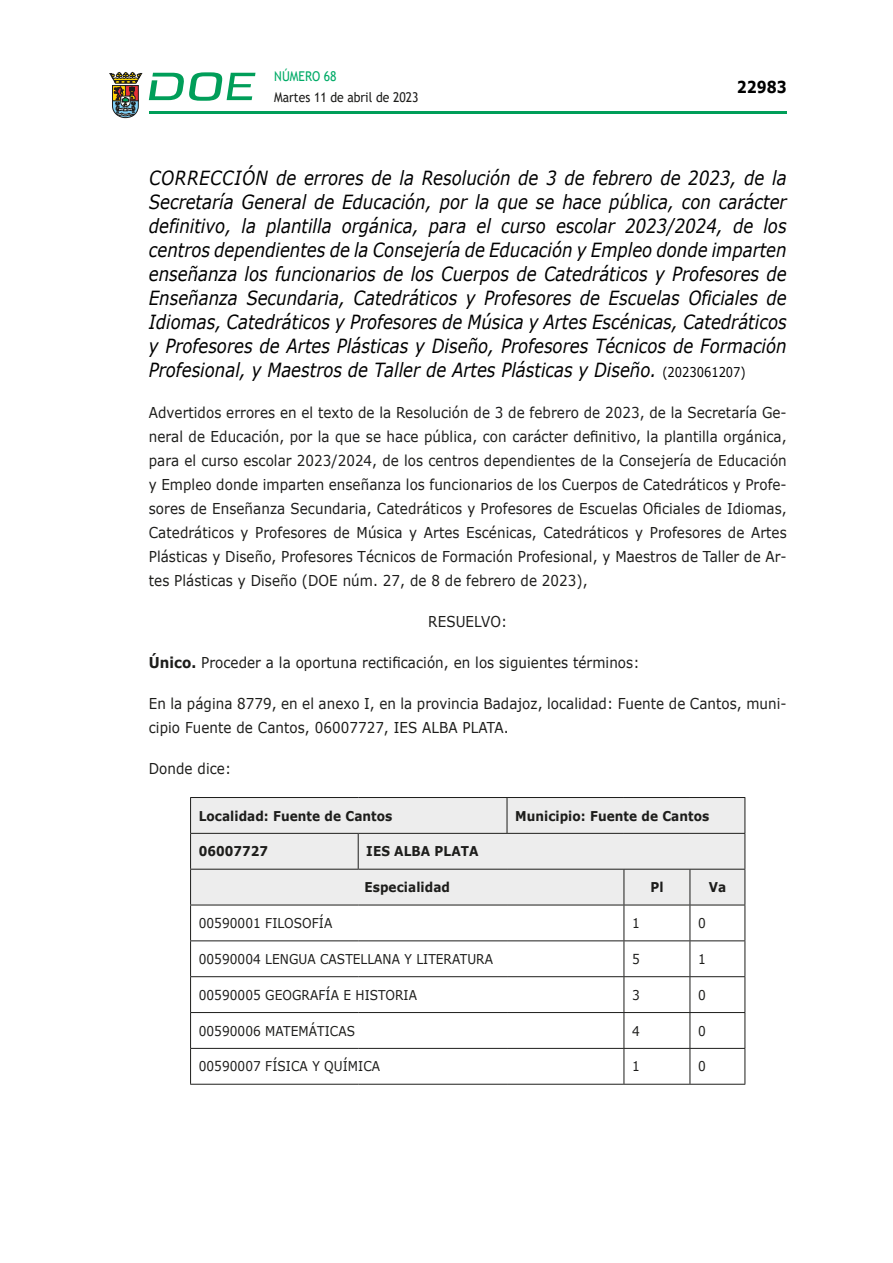
<style>
.page{position:relative;width:893px;height:1263px;background:#fff}
.page>*{position:absolute;margin:0;border:0;box-sizing:border-box;transform-origin:0 0}
.SUBORGANISMO{font:italic 19.5px/24px "Verdana";color:#000;text-align:justify;scale:.85 1}
.t1{font:700 16.5px "Verdana";color:#000;scale:.85 1}
.CUERPO_DE_TEXTO{font:15px/24px "Verdana";letter-spacing:.005em;color:#1d1d1b;text-align:justify;scale:.9 1}
.CUERPO_DE_TEXTO-2{font:13.5px "Verdana";letter-spacing:.005em;color:#1d1d1b;scale:.9 1}
.TABLATITULO{font:700 13.5px "Verdana";letter-spacing:.005em;color:#1d1d1b;scale:.9 1}
.t2{font:13.5px "Trebuchet MS";color:#1d1d1b;scale:.9 1}
.t3{font:13.5px "Trebuchet MS";color:#00ab67;scale:.9 1}
.s1{font-style:normal;font-size:13.5px}
.s2{font-weight:700}
</style>
<div class="page">
<hr style="left:149px;top:111px;width:638px;height:3px;background:#009e59">
<svg style="left:109px;top:72px;width:33px;height:46px"></svg>
<svg style="left:149px;top:72px;width:106px;height:29px"></svg>
<div style="left:191px;top:798px;width:554px;height:107px;background:#ededed"></div>
<hr style="left:190px;top:797px;width:168px;height:1px;background:#1d1d1b">
<hr style="left:358px;top:797px;width:149px;height:1px;background:#1d1d1b">
<hr style="left:507px;top:797px;width:117px;height:1px;background:#1d1d1b">
<hr style="left:624px;top:797px;width:66px;height:1px;background:#1d1d1b">
<hr style="left:690px;top:797px;width:55px;height:1px;background:#1d1d1b">
<hr style="left:190px;top:833px;width:168px;height:1px;background:#1d1d1b">
<hr style="left:358px;top:833px;width:149px;height:1px;background:#1d1d1b">
<hr style="left:507px;top:833px;width:117px;height:1px;background:#1d1d1b">
<hr style="left:624px;top:833px;width:66px;height:1px;background:#1d1d1b">
<hr style="left:690px;top:833px;width:55px;height:1px;background:#1d1d1b">
<hr style="left:190px;top:869px;width:168px;height:1px;background:#1d1d1b">
<hr style="left:358px;top:869px;width:149px;height:1px;background:#1d1d1b">
<hr style="left:507px;top:869px;width:117px;height:1px;background:#1d1d1b">
<hr style="left:624px;top:869px;width:66px;height:1px;background:#1d1d1b">
<hr style="left:690px;top:869px;width:55px;height:1px;background:#1d1d1b">
<hr style="left:190px;top:905px;width:168px;height:1px;background:#1d1d1b">
<hr style="left:358px;top:905px;width:149px;height:1px;background:#1d1d1b">
<hr style="left:507px;top:905px;width:117px;height:1px;background:#1d1d1b">
<hr style="left:624px;top:905px;width:66px;height:1px;background:#1d1d1b">
<hr style="left:690px;top:905px;width:55px;height:1px;background:#1d1d1b">
<hr style="left:190px;top:940px;width:168px;height:1px;background:#1d1d1b">
<hr style="left:358px;top:940px;width:149px;height:1px;background:#1d1d1b">
<hr style="left:507px;top:940px;width:117px;height:1px;background:#1d1d1b">
<hr style="left:624px;top:940px;width:66px;height:1px;background:#1d1d1b">
<hr style="left:690px;top:940px;width:55px;height:1px;background:#1d1d1b">
<hr style="left:190px;top:976px;width:168px;height:1px;background:#1d1d1b">
<hr style="left:358px;top:976px;width:149px;height:1px;background:#1d1d1b">
<hr style="left:507px;top:976px;width:117px;height:1px;background:#1d1d1b">
<hr style="left:624px;top:976px;width:66px;height:1px;background:#1d1d1b">
<hr style="left:690px;top:976px;width:55px;height:1px;background:#1d1d1b">
<hr style="left:190px;top:1012px;width:168px;height:1px;background:#1d1d1b">
<hr style="left:358px;top:1012px;width:149px;height:1px;background:#1d1d1b">
<hr style="left:507px;top:1012px;width:117px;height:1px;background:#1d1d1b">
<hr style="left:624px;top:1012px;width:66px;height:1px;background:#1d1d1b">
<hr style="left:690px;top:1012px;width:55px;height:1px;background:#1d1d1b">
<hr style="left:190px;top:1048px;width:168px;height:1px;background:#1d1d1b">
<hr style="left:358px;top:1048px;width:149px;height:1px;background:#1d1d1b">
<hr style="left:507px;top:1048px;width:117px;height:1px;background:#1d1d1b">
<hr style="left:624px;top:1048px;width:66px;height:1px;background:#1d1d1b">
<hr style="left:690px;top:1048px;width:55px;height:1px;background:#1d1d1b">
<hr style="left:190px;top:1084px;width:168px;height:1px;background:#1d1d1b">
<hr style="left:358px;top:1084px;width:149px;height:1px;background:#1d1d1b">
<hr style="left:507px;top:1084px;width:117px;height:1px;background:#1d1d1b">
<hr style="left:624px;top:1084px;width:66px;height:1px;background:#1d1d1b">
<hr style="left:690px;top:1084px;width:55px;height:1px;background:#1d1d1b">
<hr style="left:190px;top:798px;width:1px;height:35px;background:#1d1d1b">
<hr style="left:190px;top:834px;width:1px;height:35px;background:#1d1d1b">
<hr style="left:190px;top:869px;width:1px;height:36px;background:#1d1d1b">
<hr style="left:190px;top:905px;width:1px;height:35px;background:#1d1d1b">
<hr style="left:190px;top:941px;width:1px;height:35px;background:#1d1d1b">
<hr style="left:190px;top:977px;width:1px;height:35px;background:#1d1d1b">
<hr style="left:190px;top:1013px;width:1px;height:35px;background:#1d1d1b">
<hr style="left:190px;top:1049px;width:1px;height:35px;background:#1d1d1b">
<hr style="left:507px;top:798px;width:1px;height:35px;background:#1d1d1b">
<hr style="left:745px;top:798px;width:1px;height:35px;background:#1d1d1b">
<hr style="left:358px;top:834px;width:1px;height:35px;background:#1d1d1b">
<hr style="left:745px;top:834px;width:1px;height:35px;background:#1d1d1b">
<hr style="left:624px;top:869px;width:1px;height:36px;background:#1d1d1b">
<hr style="left:690px;top:869px;width:1px;height:36px;background:#1d1d1b">
<hr style="left:745px;top:869px;width:1px;height:36px;background:#1d1d1b">
<hr style="left:624px;top:905px;width:1px;height:35px;background:#1d1d1b">
<hr style="left:690px;top:905px;width:1px;height:35px;background:#1d1d1b">
<hr style="left:745px;top:905px;width:1px;height:35px;background:#1d1d1b">
<hr style="left:624px;top:941px;width:1px;height:35px;background:#1d1d1b">
<hr style="left:690px;top:941px;width:1px;height:35px;background:#1d1d1b">
<hr style="left:745px;top:941px;width:1px;height:35px;background:#1d1d1b">
<hr style="left:624px;top:977px;width:1px;height:35px;background:#1d1d1b">
<hr style="left:690px;top:977px;width:1px;height:35px;background:#1d1d1b">
<hr style="left:745px;top:977px;width:1px;height:35px;background:#1d1d1b">
<hr style="left:624px;top:1013px;width:1px;height:35px;background:#1d1d1b">
<hr style="left:690px;top:1013px;width:1px;height:35px;background:#1d1d1b">
<hr style="left:745px;top:1013px;width:1px;height:35px;background:#1d1d1b">
<hr style="left:624px;top:1049px;width:1px;height:35px;background:#1d1d1b">
<hr style="left:690px;top:1049px;width:1px;height:35px;background:#1d1d1b">
<hr style="left:745px;top:1049px;width:1px;height:35px;background:#1d1d1b">
<p class="t3" style="left:274px;top:67px;width:71px">NÚMERO 68</p>
<p class="t2" style="left:274px;top:88px;width:162px">Martes 11 de abril de 2023</p>
<p class="t1" style="left:737px;top:75px;width:60px">22983</p>
<p class="SUBORGANISMO" style="left:149px;top:166px;width:752px">CORRECCIÓN de errores de la Resolución de 3 de febrero de 2023, de la Secretaría General de Educación, por la que se hace pública, con carácter definitivo, la plantilla orgánica, para el curso escolar 2023/2024, de los centros dependientes de la Consejería de Educación y Empleo donde imparten enseñanza los funcionarios de los Cuerpos de Catedráticos y Profesores de Enseñanza Secundaria, Catedráticos y Profesores de Escuelas Oficiales de Idiomas, Catedráticos y Profesores de Música y Artes Escénicas, Catedráticos y Profesores de Artes Plásticas y Diseño, Profesores Técnicos de Formación Profesional, y Maestros de Taller de Artes Plásticas y Diseño. <span class="s1">(2023061207)</span></p>
<p class="CUERPO_DE_TEXTO" style="left:149px;top:400px;width:710px">Advertidos errores en el texto de la Resolución de 3 de febrero de 2023, de la Secretaría Ge&shy;neral de Educación, por la que se hace pública, con carácter definitivo, la plantilla orgánica, para el curso escolar 2023/2024, de los centros dependientes de la Consejería de Educación y Empleo donde imparten enseñanza los funcionarios de los Cuerpos de Catedráticos y Profe&shy;sores de Enseñanza Secundaria, Catedráticos y Profesores de Escuelas Oficiales de Idiomas, Catedráticos y Profesores de Música y Artes Escénicas, Catedráticos y Profesores de Artes Plásticas y Diseño, Profesores Técnicos de Formación Profesional, y Maestros de Taller de Ar&shy;tes Plásticas y Diseño (DOE núm. 27, de 8 de febrero de 2023),</p>
<p class="CUERPO_DE_TEXTO" style="left:428px;top:609px;width:89px">RESUELVO:</p>
<p class="CUERPO_DE_TEXTO" style="left:149px;top:650px;width:547px"><span class="s2">Único.</span> Proceder a la oportuna rectificación, en los siguientes términos:</p>
<p class="CUERPO_DE_TEXTO" style="left:149px;top:691px;width:710px">En la página 8779, en el anexo I, en la provincia Badajoz, localidad: Fuente de Cantos, muni&shy;cipio Fuente de Cantos, 06007727, IES ALBA PLATA.</p>
<p class="CUERPO_DE_TEXTO" style="left:149px;top:756px;width:93px">Donde dice:</p>
<p class="TABLATITULO" style="left:199px;top:806px;width:217px">Localidad: Fuente de Cantos</p>
<p class="TABLATITULO" style="left:515px;top:806px;width:217px">Municipio: Fuente de Cantos</p>
<p class="TABLATITULO" style="left:199px;top:842px;width:79px">06007727</p>
<p class="TABLATITULO" style="left:366px;top:842px;width:126px">IES ALBA PLATA</p>
<p class="TABLATITULO" style="left:364px;top:878px;width:97px">Especialidad</p>
<p class="TABLATITULO" style="left:650px;top:878px;width:16px">Pl</p>
<p class="TABLATITULO" style="left:709px;top:878px;width:21px">Va</p>
<p class="CUERPO_DE_TEXTO-2" style="left:199px;top:914px;width:150px">00590001 FILOSOFÍA</p>
<p class="CUERPO_DE_TEXTO-2" style="left:632px;top:914px;width:10px">1</p>
<p class="CUERPO_DE_TEXTO-2" style="left:698px;top:914px;width:10px">0</p>
<p class="CUERPO_DE_TEXTO-2" style="left:199px;top:950px;width:329px">00590004 LENGUA CASTELLANA Y LITERATURA</p>
<p class="CUERPO_DE_TEXTO-2" style="left:632px;top:950px;width:10px">5</p>
<p class="CUERPO_DE_TEXTO-2" style="left:698px;top:950px;width:10px">1</p>
<p class="CUERPO_DE_TEXTO-2" style="left:199px;top:985px;width:244px">00590005 GEOGRAFÍA E HISTORIA</p>
<p class="CUERPO_DE_TEXTO-2" style="left:632px;top:985px;width:10px">3</p>
<p class="CUERPO_DE_TEXTO-2" style="left:698px;top:985px;width:10px">0</p>
<p class="CUERPO_DE_TEXTO-2" style="left:199px;top:1021px;width:175px">00590006 MATEMÁTICAS</p>
<p class="CUERPO_DE_TEXTO-2" style="left:632px;top:1021px;width:10px">4</p>
<p class="CUERPO_DE_TEXTO-2" style="left:698px;top:1021px;width:10px">0</p>
<p class="CUERPO_DE_TEXTO-2" style="left:199px;top:1057px;width:203px">00590007 FÍSICA Y QUÍMICA</p>
<p class="CUERPO_DE_TEXTO-2" style="left:632px;top:1057px;width:10px">1</p>
<p class="CUERPO_DE_TEXTO-2" style="left:698px;top:1057px;width:10px">0</p>
</div>
